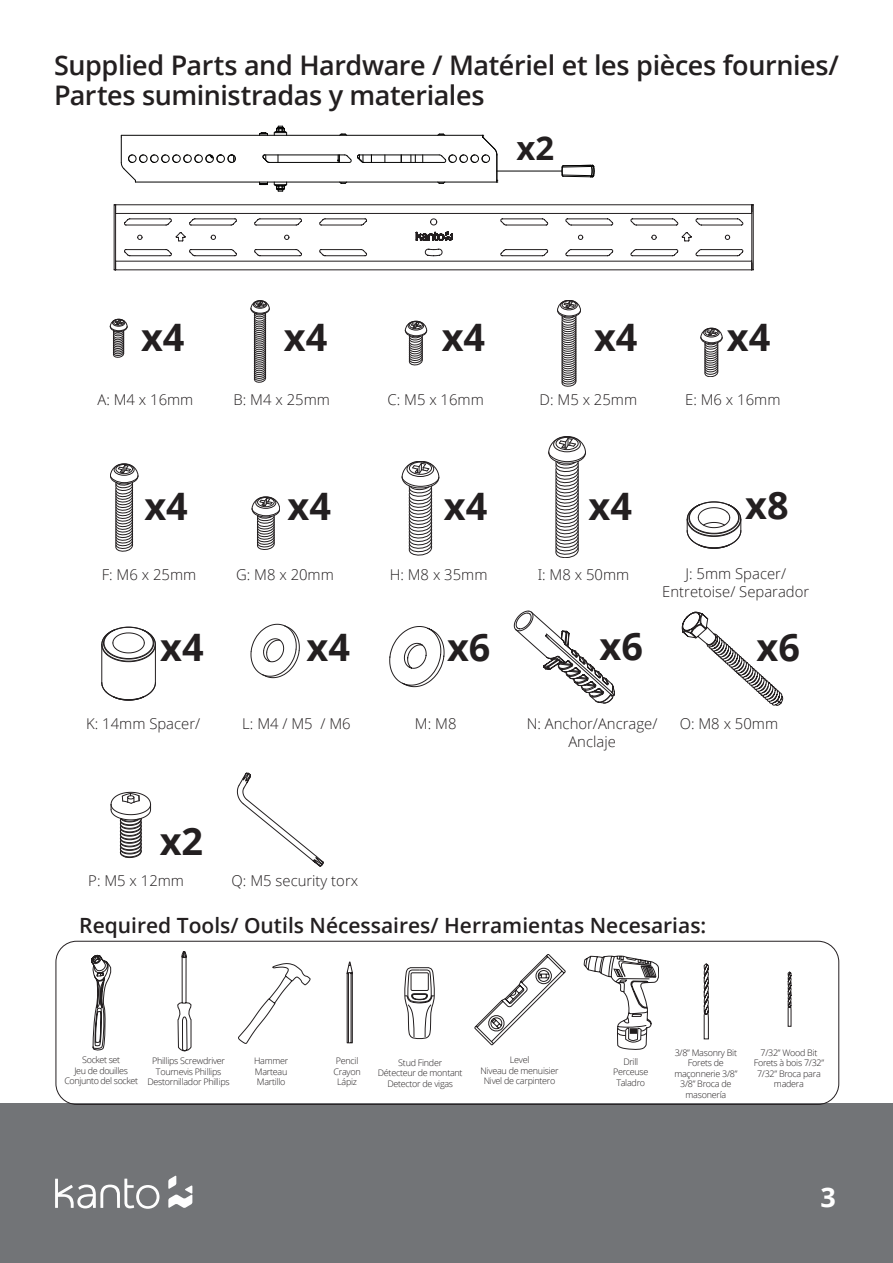
<style>
.page{position:relative;width:893px;height:1263px;background:#fff}
.page>*{position:absolute;margin:0;border:0;box-sizing:border-box;transform-origin:0 0}
.t1{font:700 37.8px "Open Sans";color:#231f20}
.t2{font:700 32.85px "Open Sans";color:#231f20}
.t3{font:600 27px/30px "Open Sans";letter-spacing:-.015em;color:#231f20}
.t4{font:700 27px "Open Sans";color:#fff}
.t5{font:600 21px "Open Sans";color:#231f20}
.t6{font:300 14.85px/17.9px "Open Sans";color:#231f20;text-align:center}
.t7{font:300 9px/10.5px "Open Sans";letter-spacing:-.03em;color:#231f20;text-align:center}
</style>
<div class="page">
<div style="left:0;top:1104px;width:893px;height:159px;background:#727477"></div>
<svg style="left:168px;top:1175px;width:24px;height:33px"></svg>
<svg style="left:55px;top:1178px;width:104px;height:31px"></svg>
<svg style="left:110px;top:319px;width:17px;height:39px"></svg>
<svg style="left:405px;top:321px;width:22px;height:45px"></svg>
<svg style="left:252px;top:497px;width:28px;height:53px"></svg>
<svg style="left:402px;top:461px;width:37px;height:94px"></svg>
<svg style="left:549px;top:436px;width:37px;height:122px"></svg>
<svg style="left:251px;top:300px;width:18px;height:83px"></svg>
<svg style="left:557px;top:300px;width:24px;height:87px"></svg>
<svg style="left:700px;top:328px;width:22px;height:49px"></svg>
<svg style="left:110px;top:464px;width:28px;height:88px"></svg>
<svg style="left:251px;top:624px;width:49px;height:54px"></svg>
<svg style="left:687px;top:501px;width:55px;height:48px"></svg>
<hr style="left:102px;top:645px;width:1px;height:38px;background:#231f20">
<hr style="left:155px;top:645px;width:1px;height:38px;background:#231f20">
<svg style="left:101px;top:682px;width:55px;height:18px"></svg>
<svg style="left:101px;top:627px;width:55px;height:35px"></svg>
<svg style="left:389px;top:626px;width:55px;height:61px"></svg>
<svg style="left:682px;top:612px;width:101px;height:94px"></svg>
<svg style="left:514px;top:611px;width:101px;height:92px"></svg>
<hr style="left:121px;top:135px;width:362px;height:1px;background:#050504">
<hr style="left:135px;top:182px;width:362px;height:1px;background:#050504">
<hr style="left:359px;top:154px;width:80px;height:1px;background:#050504">
<hr style="left:364px;top:162px;width:80px;height:1px;background:#050504">
<hr style="left:269px;top:162px;width:80px;height:1px;background:#050504">
<hr style="left:265px;top:154px;width:80px;height:1px;background:#050504">
<svg style="left:410px;top:155px;width:6px;height:7px"></svg>
<svg style="left:274px;top:182px;width:13px;height:10px"></svg>
<svg style="left:274px;top:126px;width:13px;height:9px"></svg>
<svg style="left:262px;top:154px;width:8px;height:9px"></svg>
<svg style="left:259px;top:132px;width:9px;height:3px"></svg>
<svg style="left:259px;top:182px;width:9px;height:4px"></svg>
<svg style="left:561px;top:164px;width:34px;height:14px"></svg>
<svg style="left:337px;top:154px;width:28px;height:9px"></svg>
<svg style="left:338px;top:181px;width:10px;height:3px"></svg>
<svg style="left:338px;top:133px;width:10px;height:3px"></svg>
<svg style="left:436px;top:133px;width:62px;height:51px"></svg>
<svg style="left:120px;top:135px;width:116px;height:47px"></svg>
<hr style="left:497px;top:171px;width:65px;height:1px;background:#050504">
<svg style="left:237px;top:772px;width:87px;height:95px"></svg>
<svg style="left:111px;top:792px;width:40px;height:66px"></svg>
<svg style="left:113px;top:204px;width:641px;height:67px"></svg>
<div style="left:56px;top:941px;width:783px;height:164px;border:1px solid #241f21;border-radius:21px"></div>
<svg style="left:584px;top:955px;width:74px;height:95px"></svg>
<svg style="left:238px;top:963px;width:73px;height:80px"></svg>
<svg style="left:474px;top:954px;width:92px;height:91px"></svg>
<svg style="left:704px;top:963px;width:5px;height:76px"></svg>
<svg style="left:177px;top:951px;width:14px;height:100px"></svg>
<svg style="left:91px;top:954px;width:21px;height:97px"></svg>
<svg style="left:788px;top:972px;width:3px;height:54px"></svg>
<svg style="left:405px;top:967px;width:29px;height:72px"></svg>
<svg style="left:347px;top:961px;width:6px;height:82px"></svg>
<h3 class="t3" style="left:54px;top:49px;width:787px">Supplied Parts and Hardware / Matériel et les pièces fournies/<br>Partes suministradas y materiales</h3>
<h2 class="t2" style="left:516px;top:125px;width:39px">x2</h2>
<h1 class="t1" style="left:141px;top:311px;width:45px">x4</h1>
<h1 class="t1" style="left:284px;top:311px;width:45px">x4</h1>
<h1 class="t1" style="left:442px;top:311px;width:45px">x4</h1>
<h1 class="t1" style="left:594px;top:311px;width:45px">x4</h1>
<h1 class="t1" style="left:727px;top:311px;width:45px">x4</h1>
<h3 class="t6" style="left:97px;top:390px;width:97px">A: M4 x 16mm</h3>
<h3 class="t6" style="left:234px;top:390px;width:98px">B: M4 x 25mm</h3>
<h3 class="t6" style="left:388px;top:390px;width:98px">C: M5 x 16mm</h3>
<h3 class="t6" style="left:540px;top:390px;width:99px">D: M5 x 25mm</h3>
<h3 class="t6" style="left:685px;top:390px;width:97px">E: M6 x 16mm</h3>
<h1 class="t1" style="left:144px;top:479px;width:45px">x4</h1>
<h1 class="t1" style="left:288px;top:479px;width:45px">x4</h1>
<h1 class="t1" style="left:444px;top:479px;width:45px">x4</h1>
<h1 class="t1" style="left:589px;top:479px;width:45px">x4</h1>
<h1 class="t1" style="left:745px;top:479px;width:45px">x8</h1>
<h3 class="t6" style="left:102px;top:565px;width:96px">F: M6 x 25mm</h3>
<h3 class="t6" style="left:236px;top:565px;width:99px">G: M8 x 20mm</h3>
<h3 class="t6" style="left:390px;top:565px;width:99px">H: M8 x 35mm</h3>
<h3 class="t6" style="left:538px;top:565px;width:93px">I: M8 x 50mm</h3>
<h3 class="t6" style="left:662px;top:564px;width:148px">J: 5mm Spacer/<br>Entretoise/ Separador</h3>
<h1 class="t1" style="left:160px;top:620px;width:45px">x4</h1>
<h3 class="t6" style="left:86px;top:715px;width:116px">K: 14mm Spacer/</h3>
<h1 class="t1" style="left:306px;top:621px;width:45px">x4</h1>
<h1 class="t1" style="left:599px;top:620px;width:45px">x6</h1>
<h1 class="t1" style="left:447px;top:620px;width:45px">x6</h1>
<h1 class="t1" style="left:756px;top:620px;width:45px">x6</h1>
<h3 class="t6" style="left:242px;top:714px;width:110px">L: M4 / M5 / M6</h3>
<h3 class="t6" style="left:415px;top:715px;width:43px">M: M8</h3>
<h3 class="t6" style="left:527px;top:715px;width:132px">N: Anchor/Ancrage/<br>Anclaje</h3>
<h3 class="t6" style="left:680px;top:715px;width:100px">O: M8 x 50mm</h3>
<h1 class="t1" style="left:160px;top:814px;width:45px">x2</h1>
<h3 class="t6" style="left:88px;top:871px;width:97px">P: M5 x 12mm</h3>
<h3 class="t6" style="left:232px;top:871px;width:128px">Q: M5 security torx</h3>
<h3 class="t5" style="left:79px;top:911px;width:628px">Required Tools/ Outils Nécessaires/ Herramientas Necesarias:</h3>
<p class="t7" style="left:64px;top:1054px;width:75px">Socket set<br>Jeu de douilles<br>Conjunto del socket</p>
<p class="t7" style="left:147px;top:1055px;width:84px">Phillips Screwdriver<br>Tournevis Phillips<br>Destornillador Phillips</p>
<p class="t7" style="left:254px;top:1055px;width:36px;text-align:justify">Hammer Marteau Martillo</p>
<p class="t7" style="left:378px;top:1057px;width:86px">Stud Finder<br>Détecteur de montant<br>Detector de vigas</p>
<p class="t7" style="left:481px;top:1054px;width:80px">Level<br>Niveau de menuisier<br>Nivel de carpintero</p>
<p class="t7" style="left:613px;top:1056px;width:37px">Drill<br>Perceuse<br>Taladro</p>
<p class="t7" style="left:674px;top:1047px;width:64px">3/8” Masonry Bit<br>Forets de maçonnerie 3/8”<br>3/8” Broca de masonería</p>
<p class="t7" style="left:754px;top:1047px;width:72px">7/32” Wood Bit<br>Forets à bois 7/32”<br>7/32” Broca para madera</p>
<p class="t7" style="left:333px;top:1055px;width:29px">Pencil<br>Crayon<br>Lápiz</p>
<h3 class="t4" style="left:820px;top:1178px;width:17px">3</h3>
</div>
